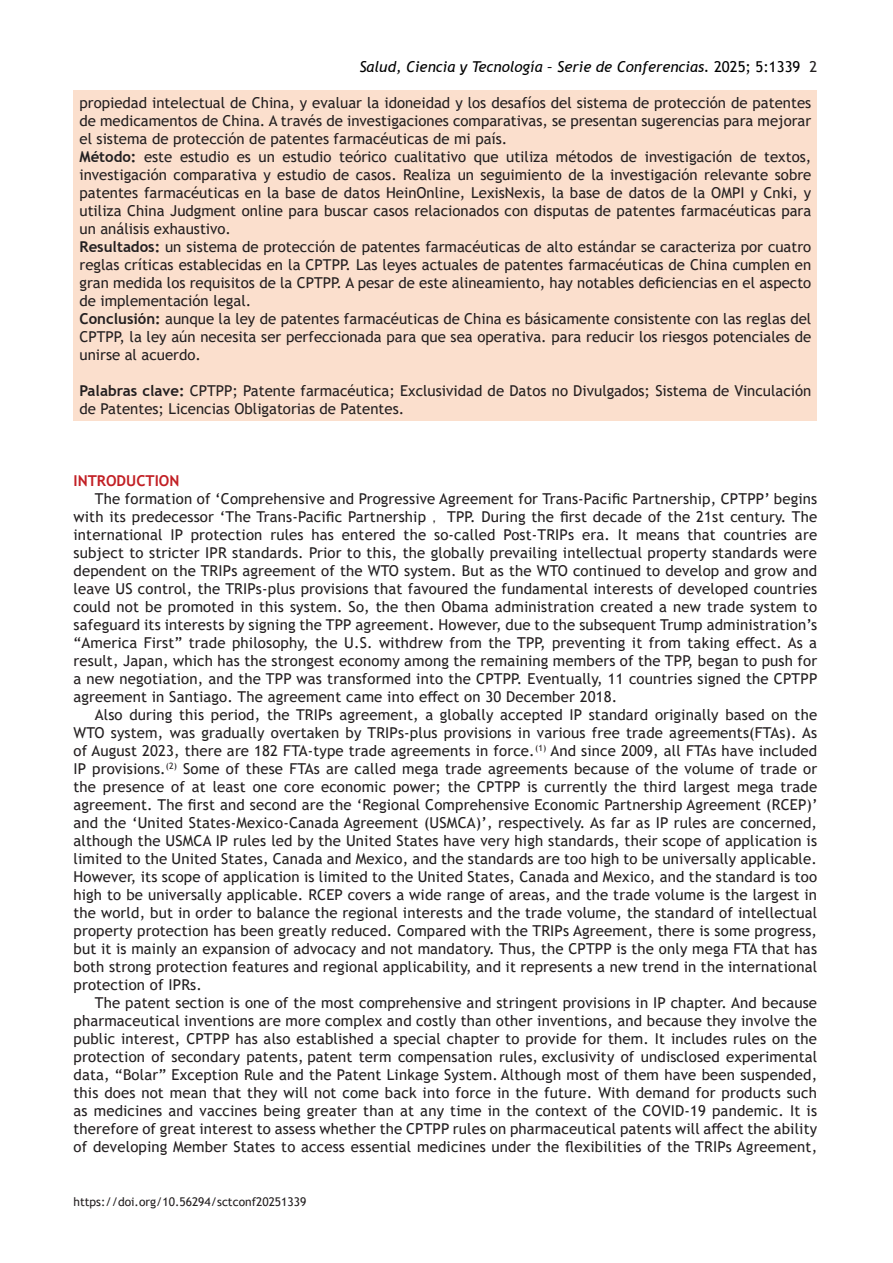
<style>
.page{position:relative;width:893px;height:1263px;background:#fff}
.page>*{position:absolute;margin:0;border:0;box-sizing:border-box;transform-origin:0 0}
.t1{font:15px/18px "Trebuchet MS";color:#231f20;text-align:justify}
.t2{font:italic 15px "Trebuchet MS";color:#000}
.t3{font:700 15px "Trebuchet MS";color:#c22025}
.t4{font:12px "Trebuchet MS";color:#231f20}
.s1{font-style:normal}
.s2{font-style:normal;color:#231f20}
.s3{font-weight:700}
.s4{font-family:"MS Gothic"}
</style>
<div class="page">
<div style="left:74px;top:90px;width:743px;height:330px;background:#fbdfcd"></div>
<p class="t2" style="left:359px;top:58px;width:459px">Salud, Ciencia y Tecnología – Serie de Conferencias. <span class="s1">2025; 5:1339</span> <span class="s2">2</span></p>
<p class="t1" style="left:80px;top:94px;width:733px">propiedad intelectual de China, y evaluar la idoneidad y los desafíos del sistema de protección de patentes de medicamentos de China. A través de investigaciones comparativas, se presentan sugerencias para mejorar el sistema de protección de patentes farmacéuticas de mi país.</p>
<p class="t1" style="left:80px;top:148px;width:733px"><span class="s3">Método:</span> este estudio es un estudio teórico cualitativo que utiliza métodos de investigación de textos, investigación comparativa y estudio de casos. Realiza un seguimiento de la investigación relevante sobre patentes farmacéuticas en la base de datos HeinOnline, LexisNexis, la base de datos de la OMPI y Cnki, y utiliza China Judgment online para buscar casos relacionados con disputas de patentes farmacéuticas para un análisis exhaustivo.</p>
<p class="t1" style="left:80px;top:238px;width:733px"><span class="s3">Resultados:</span> un sistema de protección de patentes farmacéuticas de alto estándar se caracteriza por cuatro reglas críticas establecidas en la CPTPP. Las leyes actuales de patentes farmacéuticas de China cumplen en gran medida los requisitos de la CPTPP. A pesar de este alineamiento, hay notables deficiencias en el aspecto de implementación legal.</p>
<p class="t1" style="left:80px;top:310px;width:733px"><span class="s3">Conclusión:</span> aunque la ley de patentes farmacéuticas de China es básicamente consistente con las reglas del CPTPP, la ley aún necesita ser perfeccionada para que sea operativa. para reducir los riesgos potenciales de unirse al acuerdo.</p>
<p class="t1" style="left:80px;top:382px;width:733px"><span class="s3">Palabras clave:</span> CPTPP; Patente farmacéutica; Exclusividad de Datos no Divulgados; Sistema de Vinculación de Patentes; Licencias Obligatorias de Patentes.</p>
<p class="t3" style="left:74px;top:471px;width:107px">INTRODUCTION</p>
<p class="t1" style="left:74px;top:490px;width:745px;text-indent:21px">The formation of ‘Comprehensive and Progressive Agreement for Trans-Pacific Partnership, CPTPP’ begins with its predecessor ‘The Trans-Pacific Partnership <span class="s4">，</span>TPP. During the first decade of the 21st century. The international IP protection rules has entered the so-called Post-TRIPs era. It means that countries are subject to stricter IPR standards. Prior to this, the globally prevailing intellectual property standards were dependent on the TRIPs agreement of the WTO system. But as the WTO continued to develop and grow and leave US control, the TRIPs-plus provisions that favoured the fundamental interests of developed countries could not be promoted in this system. So, the then Obama administration created a new trade system to safeguard its interests by signing the TPP agreement. However, due to the subsequent Trump administration’s “America First” trade philosophy, the U.S. withdrew from the TPP, preventing it from taking effect. As a result, Japan, which has the strongest economy among the remaining members of the TPP, began to push for a new negotiation, and the TPP was transformed into the CPTPP. Eventually, 11 countries signed the CPTPP agreement in Santiago. The agreement came into effect on 30 December 2018.</p>
<p class="t1" style="left:74px;top:706px;width:746px;text-indent:21px">Also during this period, the TRIPs agreement, a globally accepted IP standard originally based on the WTO system, was gradually overtaken by TRIPs-plus provisions in various free trade agreements(FTAs). As of August 2023, there are 182 FTA-type trade agreements in force.<sup>(1)</sup> And since 2009, all FTAs have included IP provisions.<sup>(2)</sup> Some of these FTAs are called mega trade agreements because of the volume of trade or the presence of at least one core economic power; the CPTPP is currently the third largest mega trade agreement. The first and second are the ‘Regional Comprehensive Economic Partnership Agreement (RCEP)’ and the ‘United States-Mexico-Canada Agreement (USMCA)’, respectively. As far as IP rules are concerned, although the USMCA IP rules led by the United States have very high standards, their scope of application is limited to the United States, Canada and Mexico, and the standards are too high to be universally applicable.<br>However, its scope of application is limited to the United States, Canada and Mexico, and the standard is too high to be universally applicable. RCEP covers a wide range of areas, and the trade volume is the largest in the world, but in order to balance the regional interests and the trade volume, the standard of intellectual property protection has been greatly reduced. Compared with the TRIPs Agreement, there is some progress, but it is mainly an expansion of advocacy and not mandatory. Thus, the CPTPP is the only mega FTA that has both strong protection features and regional applicability, and it represents a new trend in the international protection of IPRs.</p>
<p class="t1" style="left:74px;top:994px;width:745px;text-indent:21px">The patent section is one of the most comprehensive and stringent provisions in IP chapter. And because pharmaceutical inventions are more complex and costly than other inventions, and because they involve the public interest, CPTPP has also established a special chapter to provide for them. It includes rules on the protection of secondary patents, patent term compensation rules, exclusivity of undisclosed experimental data, “Bolar” Exception Rule and the Patent Linkage System. Although most of them have been suspended, this does not mean that they will not come back into force in the future. With demand for products such as medicines and vaccines being greater than at any time in the context of the COVID-19 pandemic. It is therefore of great interest to assess whether the CPTPP rules on pharmaceutical patents will affect the ability of developing Member States to access essential medicines under the flexibilities of the TRIPs Agreement,</p>
<p class="t4" style="left:74px;top:1194px;width:234px">https://doi.org/10.56294/sctconf20251339</p>
</div>
